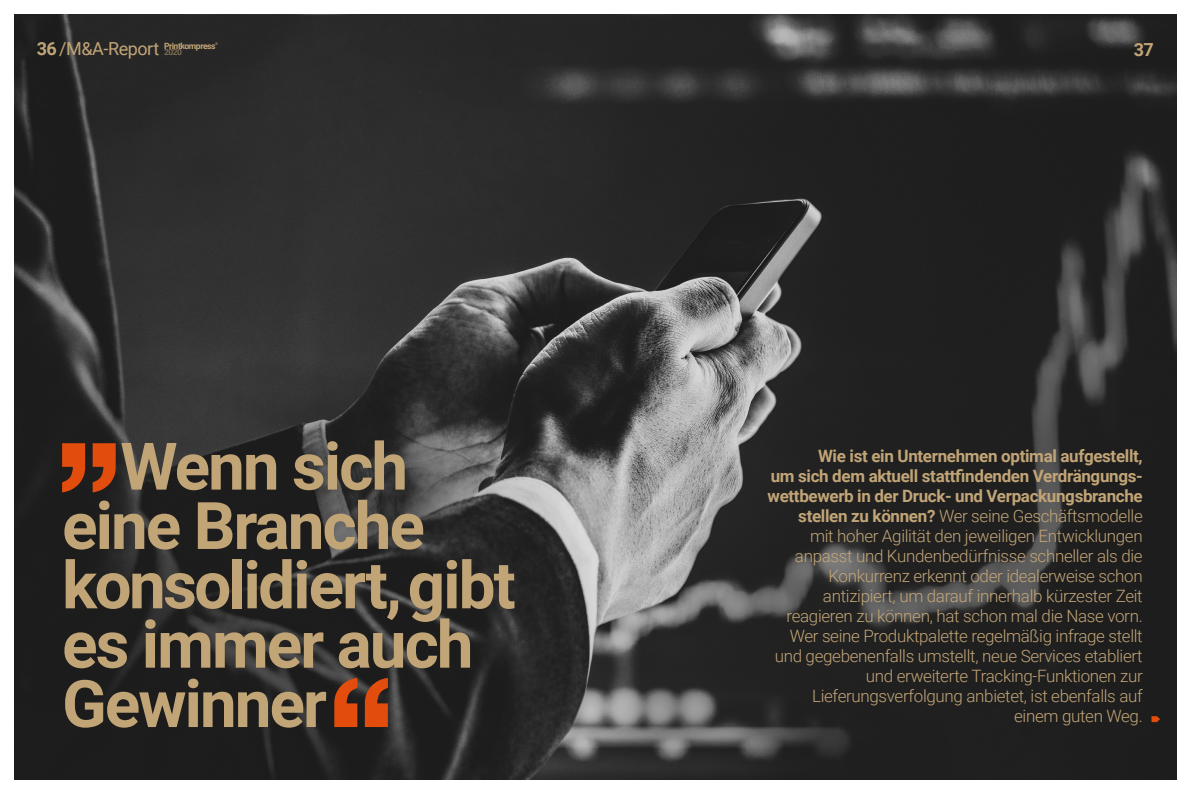
<style>
.page{position:relative;width:1191px;height:794px;background:#fff}
.page>*{position:absolute;margin:0;border:0;box-sizing:border-box;transform-origin:0 0}
.t1{font:700 65.6px/59.3px "Roboto";letter-spacing:-.03em;color:#c2a577}
.t2{font:18px "Roboto";letter-spacing:-.025em;color:#c2a577}
.t3{font:700 18px "Roboto";color:#c2a577}
.t4{font:300 17px/20px "Roboto";letter-spacing:-.02em;color:#c2a577;text-align:right}
.t5{font:700 8.6px "Roboto";letter-spacing:-.05em;color:#c2a577}
.t6{font:700 3.6px "Roboto";color:#c2a577}
.s1{font-weight:700}
.s2{font-weight:700;font-size:8.6px}
</style>
<div class="page">
<img style="left:14px;top:14px;width:1162px;height:766px">
<svg style="left:1151px;top:716px;width:9px;height:6px"></svg>
<svg style="left:93px;top:443px;width:23px;height:49px"></svg>
<svg style="left:62px;top:443px;width:23px;height:49px"></svg>
<svg style="left:334px;top:678px;width:23px;height:49px"></svg>
<svg style="left:365px;top:678px;width:23px;height:49px"></svg>
<p class="t5" style="left:164px;top:39px;width:53px">Printkompress</p>
<p class="t6" style="left:215px;top:41px;width:4px">®</p>
<p class="t2" style="left:37px;top:36px;width:147px"><span class="s1">36</span> /M&amp;A-Report <span class="s2">2020</span></p>
<p class="t3" style="left:1133px;top:36px;width:22px">37</p>
<h1 class="t1" style="left:62px;top:434px;width:455px;text-indent:58px">Wenn sich eine Branche konsolidiert, gibt es immer auch<br>Gewinner</h1>
<p class="t4" style="left:767px;top:445px;width:377px"><span class="s1">Wie ist ein Unternehmen optimal aufgestellt,<br>um sich dem aktuell stattfindenden Verdrängungs&shy;wettbewerb in der Druck- und Verpackungsbranche stellen zu können?</span> Wer seine Geschäftsmodelle<br>mit hoher Agilität den jeweiligen Entwicklungen anpasst und Kundenbedürfnisse schneller als die Konkurrenz erkennt oder idealerweise schon antizipiert, um darauf innerhalb kürzester Zeit reagieren zu können, hat schon mal die Nase vorn.<br>Wer seine Produktpalette regelmäßig infrage stellt und gegebenenfalls umstellt, neue Services etabliert und erweiterte Tracking-Funktionen zur Lieferungsverfolgung anbietet, ist ebenfalls auf einem guten Weg.</p>
</div>
